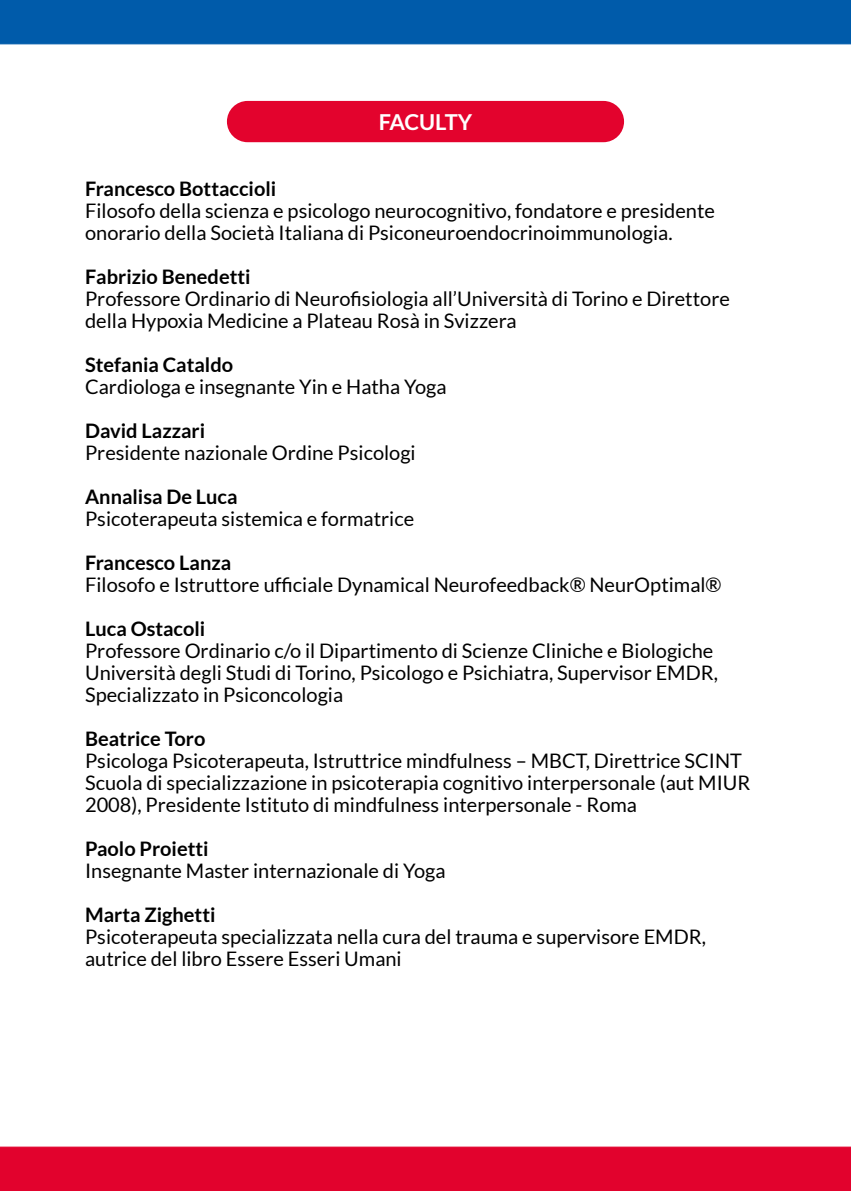
<style>
.page{position:relative;width:851px;height:1191px;background:#fff}
.page>*{position:absolute;margin:0;border:0;box-sizing:border-box;transform-origin:0 0}
.t1{font:700 22px "Lato";letter-spacing:-.015em;color:#fff}
.t2{font:20px/22px "Lato";color:#000}
.t3{font:700 20px "Lato";color:#000}
</style>
<div class="page">
<div style="left:0;top:0;width:850px;height:44px;background:#005baa"></div>
<div style="left:0;top:1147px;width:850px;height:44px;background:#e2022d"></div>
<div style="left:227px;top:101px;width:397px;height:41px;background:#e3032d;border-radius:21px"></div>
<p class="t1" style="left:378px;top:109px;width:95px">FACULTY</p>
<p class="t3" style="left:85px;top:177px;width:193px">Francesco Bottaccioli</p>
<p class="t2" style="left:85px;top:200px;width:631px">Filosofo della scienza e psicologo neurocognitivo, fondatore e presidente onorario della Società Italiana di Psiconeuroendocrinoimmunologia.</p>
<p class="t3" style="left:85px;top:265px;width:167px">Fabrizio Benedetti</p>
<p class="t2" style="left:85px;top:288px;width:646px">Professore Ordinario di Neurofisiologia all’Università di Torino e Direttore della Hypoxia Medicine a Plateau Rosà in Svizzera</p>
<p class="t3" style="left:85px;top:353px;width:149px">Stefania Cataldo</p>
<p class="t2" style="left:85px;top:376px;width:363px">Cardiologa e insegnante Yin e Hatha Yoga</p>
<p class="t3" style="left:85px;top:419px;width:121px">David Lazzari</p>
<p class="t2" style="left:85px;top:442px;width:332px">Presidente nazionale Ordine Psicologi</p>
<p class="t3" style="left:85px;top:485px;width:154px">Annalisa De Luca</p>
<p class="t2" style="left:85px;top:508px;width:330px">Psicoterapeuta sistemica e formatrice</p>
<p class="t3" style="left:85px;top:551px;width:148px">Francesco Lanza</p>
<p class="t2" style="left:85px;top:574px;width:638px">Filosofo e Istruttore ufficiale Dynamical Neurofeedback® NeurOptimal®</p>
<p class="t3" style="left:85px;top:617px;width:122px">Luca Ostacoli</p>
<p class="t2" style="left:85px;top:640px;width:634px">Professore Ordinario c/o il Dipartimento di Scienze Cliniche e Biologiche<br>Università degli Studi di Torino, Psicologo e Psichiatra, Supervisor EMDR,<br>Specializzato in Psiconcologia</p>
<p class="t3" style="left:85px;top:727px;width:122px">Beatrice Toro</p>
<p class="t2" style="left:85px;top:750px;width:666px">Psicologa Psicoterapeuta, Istruttrice mindfulness – MBCT, Direttrice SCINT<br>Scuola di specializzazione in psicoterapia cognitivo interpersonale (aut MIUR<br>2008), Presidente Istituto di mindfulness interpersonale - Roma</p>
<p class="t3" style="left:85px;top:837px;width:125px">Paolo Proietti</p>
<p class="t2" style="left:85px;top:860px;width:362px">Insegnante Master internazionale di Yoga</p>
<p class="t3" style="left:85px;top:903px;width:132px">Marta Zighetti</p>
<p class="t2" style="left:85px;top:926px;width:622px">Psicoterapeuta specializzata nella cura del trauma e supervisore EMDR, autrice del libro Essere Esseri Umani</p>
</div>
